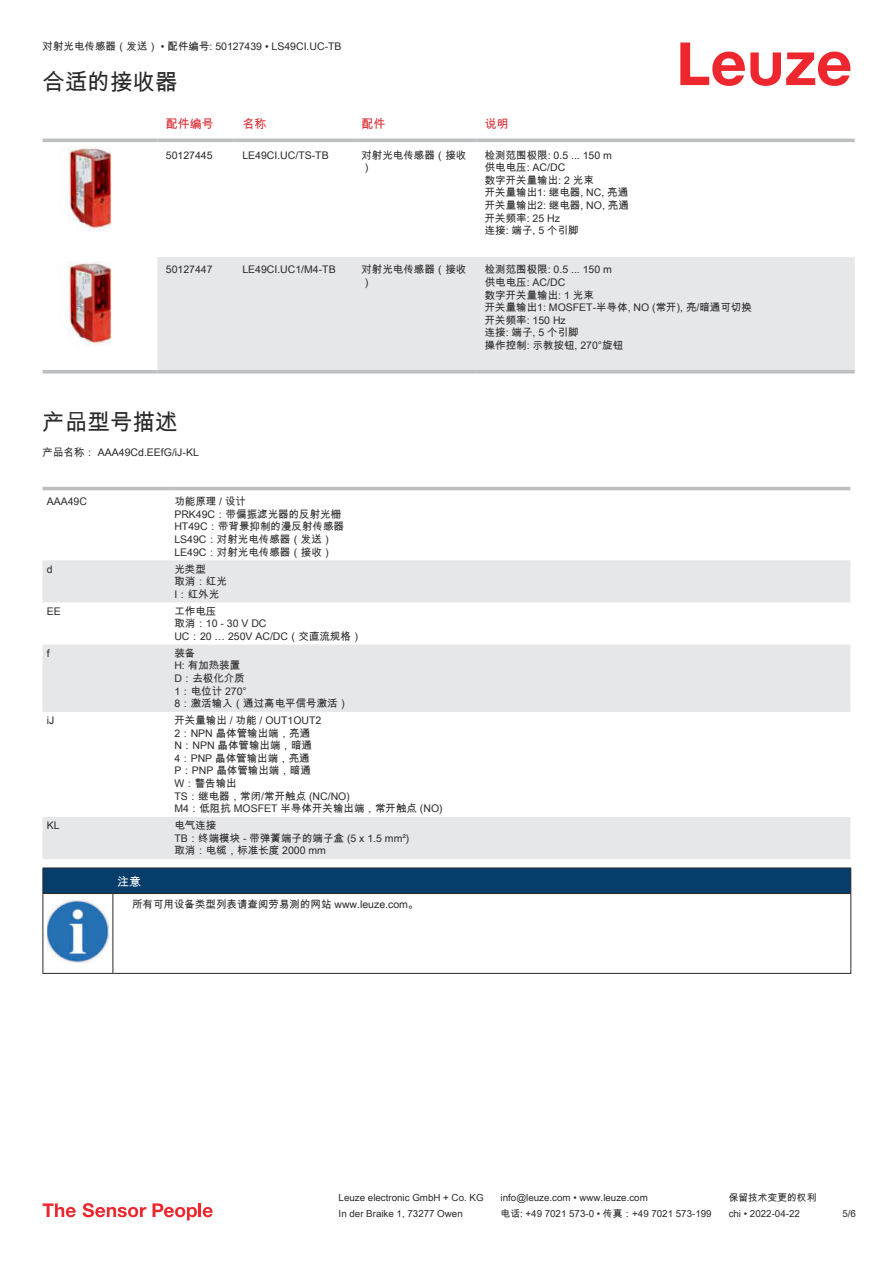
<style>
.page{position:relative;width:893px;height:1263px;background:#fff}
.page>*{position:absolute;margin:0;border:0;box-sizing:border-box;transform-origin:0 0}
.t1{font:22.5px "Arial Unicode MS";color:#2b292a}
.t2{font:12px "Arial Unicode MS";color:#db2a30}
.t3{font:12px "Arial Unicode MS";color:#fff}
.t4{font:10.5px/12.6px "Arial Unicode MS";color:#2b292a}
.t5{font:9.75px "Arial Unicode MS";color:#2b292a}
</style>
<div class="page">
<svg style="left:680px;top:43px;width:170px;height:43px"></svg>
<div style="left:157px;top:257px;width:698px;height:113px;background:#e6e7e9"></div>
<hr style="left:43px;top:139px;width:114px;height:3px;background:#bdbfc1">
<hr style="left:157px;top:139px;width:77px;height:3px;background:#bdbfc1">
<hr style="left:234px;top:139px;width:119px;height:3px;background:#bdbfc1">
<hr style="left:353px;top:139px;width:123px;height:3px;background:#bdbfc1">
<hr style="left:476px;top:139px;width:379px;height:3px;background:#bdbfc1">
<svg style="left:43px;top:370px;width:114px;height:4px"></svg>
<svg style="left:157px;top:370px;width:77px;height:4px"></svg>
<svg style="left:234px;top:370px;width:119px;height:4px"></svg>
<svg style="left:353px;top:370px;width:123px;height:4px"></svg>
<svg style="left:476px;top:370px;width:379px;height:4px;background:#c4c6c7"></svg>
<img style="left:66px;top:146px;width:45px;height:86px">
<img style="left:66px;top:261px;width:45px;height:86px">
<div style="left:43px;top:486px;width:807px;height:5px;background:#ebeced"></div>
<svg style="left:43px;top:560px;width:807px;height:299px;fill:#e8e9eb"></svg>
<hr style="left:43px;top:487px;width:127px;height:3px;background:#bdbfc1">
<hr style="left:170px;top:487px;width:680px;height:3px;background:#bdbfc1">
<svg style="left:43px;top:1203px;width:33px;height:14px"></svg>
<svg style="left:83px;top:1203px;width:63px;height:14px"></svg>
<svg style="left:153px;top:1203px;width:44px;height:17px"></svg>
<hr style="left:198px;top:1203px;width:3px;height:14px;background:#ed272d">
<svg style="left:203px;top:1207px;width:10px;height:10px"></svg>
<svg style="left:44px;top:894px;width:806px;height:79px"></svg>
<hr style="left:43px;top:867px;width:70px;height:1px;background:#2b292a">
<hr style="left:43px;top:893px;width:70px;height:1px;background:#2b292a">
<hr style="left:113px;top:867px;width:738px;height:1px;background:#2b292a">
<div style="left:43px;top:868px;width:808px;height:25px;background:#063d69"></div>
<hr style="left:113px;top:893px;width:738px;height:1px;background:#2b292a">
<hr style="left:43px;top:894px;width:1px;height:75px;background:#2b292a">
<hr style="left:113px;top:894px;width:1px;height:75px;background:#2b292a">
<hr style="left:850px;top:894px;width:1px;height:75px;background:#2b292a">
<hr style="left:43px;top:973px;width:70px;height:1px;background:#2b292a">
<hr style="left:113px;top:973px;width:738px;height:1px;background:#2b292a">
<img style="left:47px;top:900px;width:61px;height:63px">
<div style="left:115px;top:894px;width:734px;height:21px;background:#fff"></div>
<p class="t4" style="left:43px;top:40px;width:301px">对射光电传感器（发送） • 配件编号: 50127439 • LS49CI.UC-TB</p>
<h1 class="t1" style="left:43px;top:66px;width:136px">合适的接收器</h1>
<p class="t2" style="left:166px;top:115px;width:49px">配件编号</p>
<p class="t2" style="left:242px;top:115px;width:25px">名称</p>
<p class="t2" style="left:361px;top:115px;width:25px">配件</p>
<p class="t2" style="left:485px;top:115px;width:25px">说明</p>
<p class="t4" style="left:166px;top:148px;width:48px">50127445</p>
<p class="t4" style="left:242px;top:148px;width:88px">LE49CI.UC/TS-TB</p>
<p class="t4" style="left:361px;top:148px;width:106px">对射光电传感器（接收）</p>
<p class="t4" style="left:485px;top:148px;width:146px">检测范围极限: 0.5 ... 150 m<br>供电电压: AC/DC<br>数字开关量输出: 2 光束<br>开关量输出1: 继电器, NC, 亮通开关量输出2: 继电器, NO, 亮通开关频率: 25 Hz<br>连接: 端子, 5 个引脚</p>
<p class="t4" style="left:166px;top:263px;width:48px">50127447</p>
<p class="t4" style="left:242px;top:263px;width:95px">LE49CI.UC1/M4-TB</p>
<p class="t4" style="left:361px;top:263px;width:106px">对射光电传感器（接收）</p>
<p class="t4" style="left:485px;top:263px;width:269px">检测范围极限: 0.5 ... 150 m<br>供电电压: AC/DC<br>数字开关量输出: 1 光束<br>开关量输出1: MOSFET-半导体, NO (常开), 亮/暗通可切换开关频率: 150 Hz<br>连接: 端子, 5 个引脚<br>操作控制: 示教按钮, 270°旋钮</p>
<h1 class="t1" style="left:43px;top:406px;width:136px">产品型号描述</h1>
<p class="t4" style="left:43px;top:446px;width:158px">产品名称： AAA49Cd.EEfG/iJ-KL</p>
<p class="t4" style="left:47px;top:495px;width:42px">AAA49C</p>
<p class="t4" style="left:174px;top:495px;width:171px">功能原理 / 设计<br>PRK49C：带偏振滤光器的反射光栅<br>HT49C：带背景抑制的漫反射传感器<br>LS49C：对射光电传感器（发送）<br>LE49C：对射光电传感器（接收）</p>
<p class="t4" style="left:47px;top:562px;width:7px">d</p>
<p class="t4" style="left:174px;top:562px;width:54px">光类型<br>取消：红光<br>I：红外光</p>
<p class="t4" style="left:47px;top:605px;width:16px">EE</p>
<p class="t4" style="left:174px;top:604px;width:189px">工作电压<br>取消：10 - 30 V DC<br>UC：20 … 250V AC/DC（交直流规格）</p>
<p class="t4" style="left:47px;top:646px;width:4px">f</p>
<p class="t4" style="left:174px;top:646px;width:175px">装备<br>H: 有加热装置<br>D：去极化介质<br>1：电位计 270°<br>8：激活输入（通过高电平信号激活）</p>
<p class="t4" style="left:47px;top:714px;width:9px">iJ</p>
<p class="t4" style="left:174px;top:714px;width:270px">开关量输出 / 功能 / OUT1OUT2<br>2：NPN 晶体管输出端，亮通<br>N：NPN 晶体管输出端，暗通<br>4：PNP 晶体管输出端，亮通<br>P：PNP 晶体管输出端，暗通<br>W：警告输出<br>TS：继电器，常闭/常开触点 (NC/NO)<br>M4：低阻抗 MOSFET 半导体开关输出端，常开触点 (NO)</p>
<p class="t4" style="left:47px;top:819px;width:14px">KL</p>
<p class="t4" style="left:174px;top:819px;width:237px">电气连接<br>TB：终端模块 - 带弹簧端子的端子盒 (5 x 1.5 mm²)取消：电缆，标准长度 2000 mm</p>
<p class="t3" style="left:117px;top:872px;width:25px">注意</p>
<p class="t4" style="left:132px;top:898px;width:288px">所有可用设备类型列表请查阅劳易测的网站 www.leuze.com。</p>
<p class="t5" style="left:339px;top:1191px;width:146px">Leuze electronic GmbH + Co. KG</p>
<p class="t5" style="left:501px;top:1191px;width:149px">info@leuze.com • www.leuze.com</p>
<p class="t5" style="left:729px;top:1191px;width:89px">保留技术变更的权利</p>
<p class="t5" style="left:339px;top:1206px;width:126px">In der Braike 1, 73277 Owen</p>
<p class="t5" style="left:501px;top:1206px;width:212px">电话: +49 7021 573-0 • 传真：+49 7021 573-199</p>
<p class="t5" style="left:729px;top:1206px;width:73px">chi • 2022-04-22</p>
<p class="t5" style="left:842px;top:1206px;width:15px">5 /6</p>
</div>
